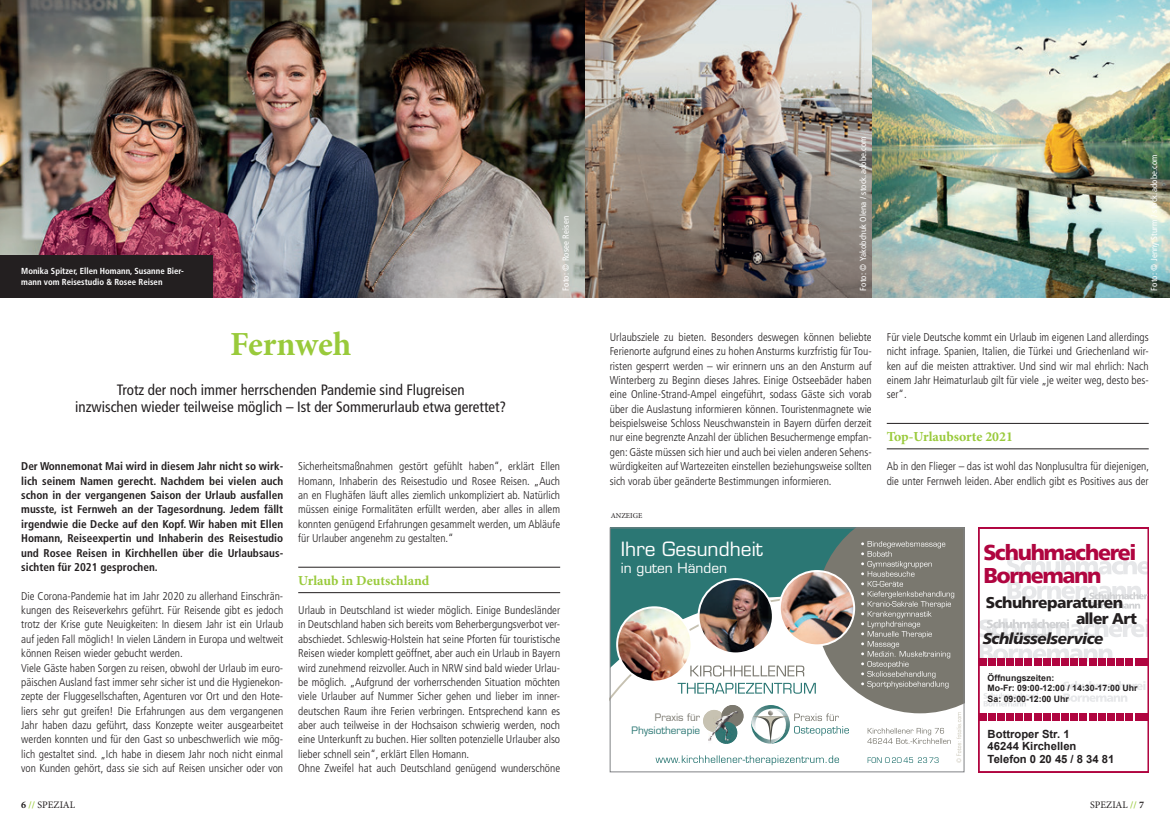
<style>
.page{position:relative;width:1170px;height:833px;background:#fff}
.page>*{position:absolute;margin:0;border:0;box-sizing:border-box;transform-origin:0 0}
.t1{font:700 33.75px "Minion Pro";letter-spacing:-.005em;color:#99ca3b}
.t2{font:800 22.5px/22.5px "Front Page";letter-spacing:-.06em;color:#b00540}
.t3{font:19.12px "Eurostile";color:#fff}
.t4{font:700 16.25px/16.2px "Front Page";letter-spacing:-.03em;color:#231f20}
.t5{font:italic 700 16.25px "Front Page";letter-spacing:-.03em;color:#231f20}
.t6{font:condensed 15px/17.5px "Frutiger";color:#231f20;text-align:center}
.t7{font:700 13.75px "Minion Pro";color:#99ca3b}
.t8{font:13.62px "Eurostile";color:#fff}
.t9{font:300 condensed 11.25px/14.4px "Frutiger";color:#231f20}
.t10{font:700 condensed 11.25px/14.4px "Frutiger";color:#231f20;text-align:justify}
.t11{font:700 11.25px/12.5px "Arial";color:#231f20}
.t12{font:10px "Minion Pro";letter-spacing:.005em;color:#231f20}
.t13{font:10px "Eurostile";color:#2b7774}
.t14{font:10px "Eurostile";color:#7a786f}
.t15{font:condensed 8.75px "Frutiger";letter-spacing:.015em;color:#fff}
.t16{font:700 condensed 8.75px/11.2px "Frutiger";color:#fff}
.t17{font:700 8.75px/10.6px "Arial";color:#231f20}
.t18{font:7.5px "Minion Pro";color:#231f20}
.s1{font-weight:700}
.s2{font-weight:700;color:#99ca3b}
</style>
<div class="page">
<img style="left:585px;top:0;width:287px;height:298px">
<img style="left:872px;top:0;width:297px;height:298px">
<img style="left:0;top:0;width:585px;height:298px">
<hr style="left:298px;top:567px;width:262px;height:1px;background:#231f20">
<hr style="left:298px;top:592px;width:262px;height:1px;background:#231f20">
<hr style="left:886px;top:423px;width:262px;height:1px;background:#231f20">
<hr style="left:886px;top:448px;width:262px;height:1px;background:#231f20">
<div style="left:0;top:255px;width:213px;height:43px;background:#231f20"></div>
<div style="left:609px;top:527px;width:355px;height:157px;background:#2b7774"></div>
<svg style="left:611px;top:637px;width:162px;height:129px"></svg>
<img style="left:617px;top:609px;width:38px;height:72px">
<div style="left:616px;top:606px;width:76px;height:76px;border:2px solid #fff;border-radius:50%"></div>
<svg style="left:655px;top:529px;width:307px;height:236px"></svg>
<div style="left:609px;top:527px;width:355px;height:245px;border:1px solid #808285"></div>
<svg style="left:978px;top:528px;width:170px;height:244px"></svg>
<div style="left:978px;top:713px;width:8px;height:8px;background:#b00540"></div>
<div style="left:1061px;top:713px;width:7px;height:8px;background:#b00540"></div>
<div style="left:987px;top:713px;width:8px;height:8px;background:#b00540"></div>
<div style="left:996px;top:713px;width:8px;height:8px;background:#b00540"></div>
<div style="left:1005px;top:713px;width:8px;height:8px;background:#b00540"></div>
<div style="left:1015px;top:713px;width:8px;height:8px;background:#b00540"></div>
<div style="left:1024px;top:713px;width:8px;height:8px;background:#b00540"></div>
<div style="left:1033px;top:713px;width:8px;height:8px;background:#b00540"></div>
<div style="left:1042px;top:713px;width:8px;height:8px;background:#b00540"></div>
<div style="left:1051px;top:713px;width:8px;height:8px;background:#b00540"></div>
<div style="left:1070px;top:713px;width:8px;height:8px;background:#b00540"></div>
<div style="left:1079px;top:713px;width:8px;height:8px;background:#b00540"></div>
<div style="left:1088px;top:713px;width:8px;height:8px;background:#b00540"></div>
<div style="left:1097px;top:713px;width:8px;height:8px;background:#b00540"></div>
<div style="left:1106px;top:713px;width:8px;height:8px;background:#b00540"></div>
<div style="left:1115px;top:713px;width:8px;height:8px;background:#b00540"></div>
<div style="left:1125px;top:713px;width:8px;height:8px;background:#b00540"></div>
<div style="left:1134px;top:713px;width:8px;height:8px;background:#b00540"></div>
<div style="left:1143px;top:713px;width:5px;height:8px;background:#b00540"></div>
<svg style="left:978px;top:618px;width:170px;height:47px"></svg>
<svg style="left:1007px;top:581px;width:140px;height:27px"></svg>
<p class="t16" style="left:21px;top:265px;width:164px">Monika Spitzer, Ellen Homann, Susanne Bier&shy;mann vom Reisestudio &amp; Rosee Reisen</p>
<h1 class="t1" style="left:230px;top:320px;width:123px">Fernweh</h1>
<h3 class="t6" style="left:75px;top:381px;width:432px">Trotz der noch immer herrschenden Pandemie sind Flugreisen<br>inzwischen wieder teilweise möglich – Ist der Sommerurlaub etwa gerettet?</h3>
<p class="t15" style="left:560px;top:290px;width:76px;rotate:-90deg">Foto: © Rosee Reisen</p>
<p class="t10" style="left:21px;top:459px;width:263px">Der Wonnemonat Mai wird in diesem Jahr nicht so wirk&shy;lich seinem Namen gerecht. Nachdem bei vielen auch schon in der vergangenen Saison der Urlaub ausfallen musste, ist Fernweh an der Tagesordnung. Jedem fällt irgendwie die Decke auf den Kopf. Wir haben mit Ellen Homann, Reiseexpertin und Inhaberin des Reisestudio und Rosee Reisen in Kirchhellen über die Urlaubsaus&shy;sichten für 2021 gesprochen.</p>
<p class="t9" style="left:21px;top:589px;width:263px">Die Corona-Pandemie hat im Jahr 2020 zu allerhand Einschrän&shy;kungen des Reiseverkehrs geführt. Für Reisende gibt es jedoch trotz der Krise gute Neuigkeiten: In diesem Jahr ist ein Urlaub auf jeden Fall möglich! In vielen Ländern in Europa und weltweit können Reisen wieder gebucht werden.<br>Viele Gäste haben Sorgen zu reisen, obwohl der Urlaub im euro&shy;päischen Ausland fast immer sehr sicher ist und die Hygienekon&shy;zepte der Fluggesellschaften, Agenturen vor Ort und den Hote&shy;liers sehr gut greifen! Die Erfahrungen aus dem vergangenen Jahr haben dazu geführt, dass Konzepte weiter ausgearbeitet werden konnten und für den Gast so unbeschwerlich wie mög&shy;lich gestaltet sind. „Ich habe in diesem Jahr noch nicht einmal von Kunden gehört, dass sie sich auf Reisen unsicher oder von</p>
<p class="t12" style="left:21px;top:798px;width:55px"><span class="s1">6</span> <span class="s2">//</span> SPEZIAL</p>
<p class="t9" style="left:298px;top:459px;width:263px;text-align:justify">Sicherheitsmaßnahmen gestört gefühlt haben“, erklärt Ellen Homann, Inhaberin des Reisestudio und Rosee Reisen. „Auch an en Flughäfen läuft alles ziemlich unkompliziert ab. Natürlich müssen einige Formalitäten erfüllt werden, aber alles in allem konnten genügend Erfahrungen gesammelt werden, um Abläufe für Urlauber angenehm zu gestalten.“</p>
<p class="t7" style="left:298px;top:571px;width:133px">Urlaub in Deutschland</p>
<p class="t9" style="left:298px;top:603px;width:263px">Urlaub in Deutschland ist wieder möglich. Einige Bundesländer in Deutschland haben sich bereits vom Beherbergungsverbot ver&shy;abschiedet. Schleswig-Holstein hat seine Pforten für touristische Reisen wieder komplett geöffnet, aber auch ein Urlaub in Bayern wird zunehmend reizvoller. Auch in NRW sind bald wieder Urlau&shy;be möglich. „Aufgrund der vorherrschenden Situation möchten viele Urlauber auf Nummer Sicher gehen und lieber im inner&shy;deutschen Raum ihre Ferien verbringen. Entsprechend kann es aber auch teilweise in der Hochsaison schwierig werden, noch eine Unterkunft zu buchen. Hier sollten potenzielle Urlauber also lieber schnell sein“, erklärt Ellen Homann.<br>Ohne Zweifel hat auch Deutschland genügend wunderschöne</p>
<p class="t15" style="left:858px;top:290px;width:155px;rotate:-90deg">Foto: © Yakobchuk Olena / stock.adobe.com</p>
<p class="t15" style="left:1148px;top:290px;width:137px;rotate:-90deg">Foto: © Jenny Sturm / stock.adobe.com</p>
<p class="t9" style="left:609px;top:330px;width:263px;text-align:justify">Urlaubsziele zu bieten. Besonders deswegen können beliebte Ferienorte aufgrund eines zu hohen Ansturms kurzfristig für Tou&shy;risten gesperrt werden – wir erinnern uns an den Ansturm auf Winterberg zu Beginn dieses Jahres. Einige Ostseebäder haben eine Online-Strand-Ampel eingeführt, sodass Gäste sich vorab über die Auslastung informieren können. Touristenmagnete wie beispielsweise Schloss Neuschwanstein in Bayern dürfen derzeit nur eine begrenzte Anzahl der üblichen Besuchermenge empfan&shy;gen: Gäste müssen sich hier und auch bei vielen anderen Sehens&shy;würdigkeiten auf Wartezeiten einstellen beziehungsweise sollten sich vorab über geänderte Bestimmungen informieren.</p>
<p class="t9" style="left:886px;top:330px;width:263px;text-align:justify">Für viele Deutsche kommt ein Urlaub im eigenen Land allerdings nicht infrage. Spanien, Italien, die Türkei und Griechenland wir&shy;ken auf die meisten attraktiver. Und sind wir mal ehrlich: Nach einem Jahr Heimaturlaub gilt für viele „je weiter weg, desto bes&shy;ser“.</p>
<p class="t7" style="left:886px;top:427px;width:128px">Top-Urlaubsorte 2021</p>
<p class="t9" style="left:886px;top:459px;width:264px">Ab in den Flieger – das ist wohl das Nonplusultra für diejenigen, die unter Fernweh leiden. Aber endlich gibt es Positives aus der</p>
<p class="t18" style="left:610px;top:510px;width:33px">ANZEIGE</p>
<h3 class="t3" style="left:621px;top:538px;width:143px">Ihre Gesundheit</h3>
<p class="t8" style="left:621px;top:559px;width:108px">in guten Händen</p>
<p class="t14" style="left:654px;top:711px;width:47px">Praxis für</p>
<p class="t13" style="left:631px;top:724px;width:70px">Physiotherapie</p>
<h2 class="t2" style="left:983px;top:541px;width:154px">Schuhmacherei<br>Bornemann</h2>
<h3 class="t4" style="left:1075px;top:594px;width:63px;text-indent:-90px">Schuhreparaturen aller Art</h3>
<h3 class="t5" style="left:982px;top:629px;width:122px">Schlüsselservice</h3>
<p class="t17" style="left:987px;top:672px;width:151px">Öffnungszeiten:<br>Mo-Fr: 09:00-12:00 / 14:30-17:00 Uhr<br>Sa: 09:00-12:00 Uhr</p>
<p class="t11" style="left:987px;top:728px;width:128px">Bottroper Str. 1<br>46244 Kirchellen<br>Telefon 0 20 45 / 8 34 81</p>
<p class="t12" style="left:1089px;top:798px;width:55px">SPEZIAL <span class="s2">//</span> <span class="s1">7</span></p>
</div>
